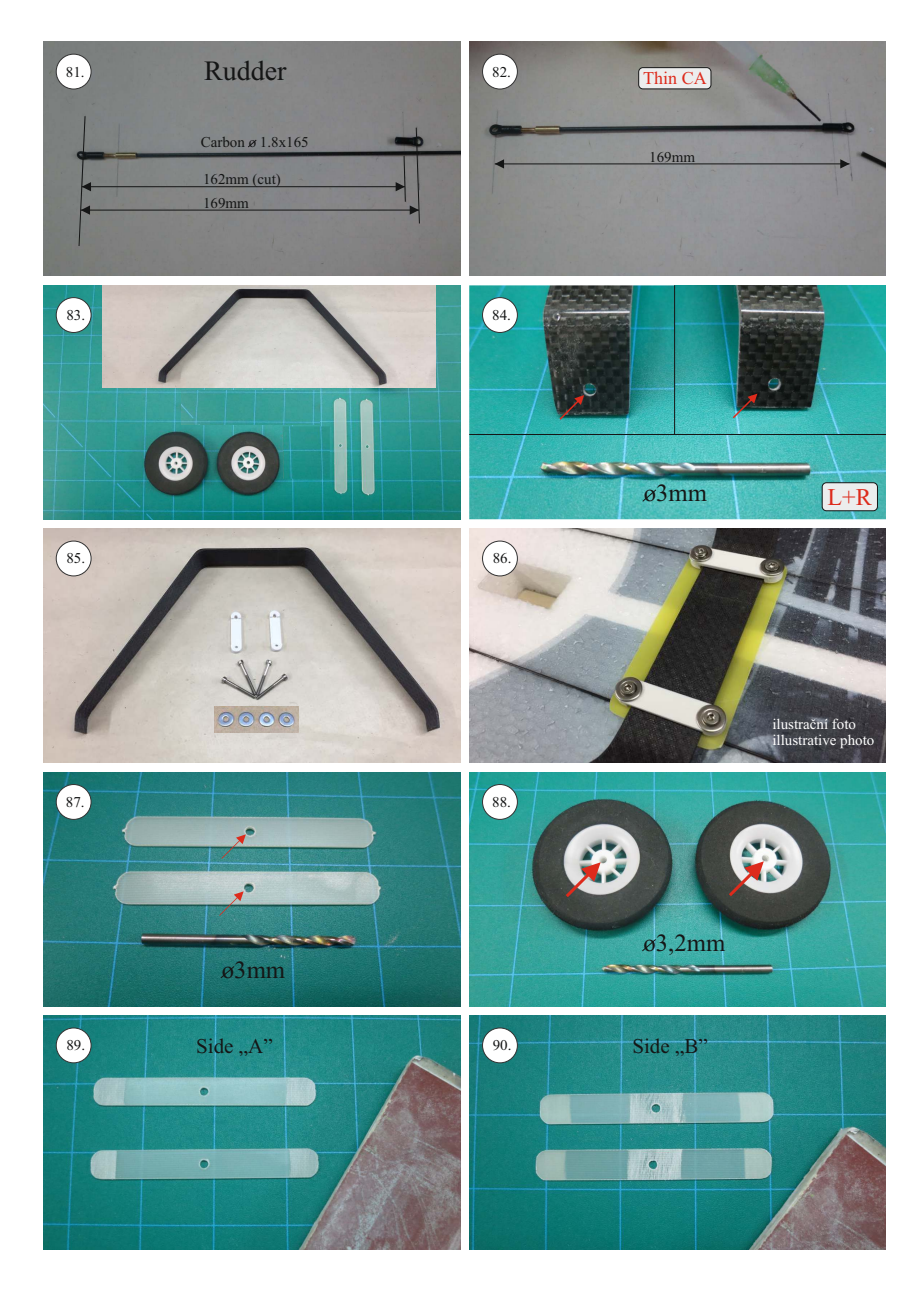
<style>
.page{position:relative;width:920px;height:1290px;background:#fff}
.page>*{position:absolute;margin:0;border:0;box-sizing:border-box;transform-origin:0 0}
.t1{font:27.9px "Times New Roman";color:#151616}
.t2{font:24.75px "Times New Roman";color:#151616}
.t3{font:24px "Times New Roman";color:#dd2b1c}
.t4{font:21px "Times New Roman";color:#151616}
.t5{font:18px "Times New Roman";color:#dd2b1c}
.t6{font:15px "Times New Roman";color:#151616}
.t7{font:15px/16.6px "Times New Roman";color:#fff}
</style>
<div class="page">
<img style="left:469px;top:1016px;width:417px;height:233px">
<img style="left:43px;top:1016px;width:417px;height:233px">
<img style="left:469px;top:772px;width:417px;height:234px">
<img style="left:43px;top:772px;width:417px;height:234px">
<svg style="left:220px;top:965px;width:15px;height:14px"></svg>
<svg style="left:641px;top:938px;width:16px;height:14px"></svg>
<svg style="left:566px;top:862px;width:35px;height:35px"></svg>
<svg style="left:221px;top:834px;width:25px;height:25px"></svg>
<svg style="left:219px;top:891px;width:25px;height:25px"></svg>
<svg style="left:729px;top:861px;width:35px;height:35px"></svg>
<img style="left:469px;top:529px;width:417px;height:234px">
<img style="left:43px;top:529px;width:417px;height:234px">
<img style="left:469px;top:285px;width:417px;height:234px">
<img style="left:43px;top:285px;width:417px;height:234px">
<img style="left:283px;top:426px;width:47px;height:53px">
<img style="left:469px;top:42px;width:417px;height:234px">
<img style="left:43px;top:42px;width:417px;height:234px">
<hr style="left:81px;top:210px;width:338px;height:1px;background:#151616">
<hr style="left:82px;top:186px;width:323px;height:1px;background:#151616">
<svg style="left:396px;top:127px;width:24px;height:97px;background:#676667"></svg>
<svg style="left:79px;top:116px;width:12px;height:130px;background:#686b6a"></svg>
<svg style="left:247px;top:139px;width:10px;height:9px"></svg>
<hr style="left:495px;top:164px;width:354px;height:1px;background:#151616">
<svg style="left:840px;top:159px;width:9px;height:9px"></svg>
<svg style="left:495px;top:159px;width:9px;height:10px"></svg>
<div style="left:638px;top:67px;width:73px;height:22px;background:#eceded;border:1px solid #151616;border-radius:4px"></div>
<svg style="left:559px;top:395px;width:25px;height:25px"></svg>
<svg style="left:642px;top:489px;width:15px;height:13px"></svg>
<div style="left:56px;top:54px;width:35px;height:35px;background:#fff;border:1px solid #323232;border-radius:50%"></div>
<div style="left:56px;top:297px;width:35px;height:36px;background:#fff;border:1px solid #323232;border-radius:50%"></div>
<div style="left:56px;top:541px;width:35px;height:35px;background:#fff;border:1px solid #323232;border-radius:50%"></div>
<div style="left:56px;top:784px;width:35px;height:36px;background:#fff;border:1px solid #323232;border-radius:50%"></div>
<div style="left:56px;top:1027px;width:35px;height:36px;background:#fff;border:1px solid #323232;border-radius:50%"></div>
<div style="left:482px;top:54px;width:36px;height:35px;background:#fff;border:1px solid #323232;border-radius:50%"></div>
<div style="left:482px;top:297px;width:36px;height:36px;background:#fff;border:1px solid #323232;border-radius:50%"></div>
<div style="left:482px;top:541px;width:36px;height:35px;background:#fff;border:1px solid #323232;border-radius:50%"></div>
<div style="left:482px;top:784px;width:36px;height:36px;background:#fff;border:1px solid #323232;border-radius:50%"></div>
<div style="left:482px;top:1027px;width:36px;height:36px;background:#fff;border:1px solid #323232;border-radius:50%"></div>
<img style="left:131px;top:285px;width:304px;height:102px">
<div style="left:103px;top:285px;width:28px;height:102px;background:#d3c7c1"></div>
<img style="left:675px;top:285px;width:211px;height:149px">
<svg style="left:733px;top:394px;width:24px;height:24px"></svg>
<hr style="left:469px;top:434px;width:417px;height:1px;background:#151616">
<hr style="left:674px;top:285px;width:1px;height:149px;background:#151616">
<div style="left:822px;top:483px;width:56px;height:28px;background:#eceded;border:1px solid #151616;border-radius:4px"></div>
<img style="left:214px;top:706px;width:85px;height:26px">
<img style="left:181px;top:390px;width:138px;height:35px">
<p class="t6" style="left:66px;top:66px;width:20px">81.</p>
<h1 class="t1" style="left:204px;top:61px;width:84px">Rudder</h1>
<p class="t6" style="left:492px;top:66px;width:20px">82.</p>
<p class="t5" style="left:643px;top:72px;width:65px">Thin CA</p>
<p class="t6" style="left:201px;top:137px;width:109px">Carbon o 1.8x165</p>
<p class="t6" style="left:649px;top:151px;width:47px">169mm</p>
<p class="t6" style="left:203px;top:174px;width:79px">162mm (cut)</p>
<p class="t6" style="left:203px;top:197px;width:47px">169mm</p>
<p class="t6" style="left:66px;top:310px;width:20px">83.</p>
<p class="t6" style="left:492px;top:310px;width:20px">84.</p>
<h2 class="t2" style="left:644px;top:484px;width:65px">o3mm</h2>
<h3 class="t3" style="left:828px;top:488px;width:46px">L+R</h3>
<p class="t6" style="left:66px;top:553px;width:20px">85.</p>
<p class="t6" style="left:493px;top:553px;width:20px">86.</p>
<p class="t7" style="left:772px;top:717px;width:104px">ilustrační foto illustrative photo</p>
<p class="t6" style="left:66px;top:796px;width:20px">87.</p>
<p class="t6" style="left:492px;top:796px;width:20px">88.</p>
<h2 class="t2" style="left:643px;top:934px;width:83px">o3,2mm</h2>
<h2 class="t2" style="left:222px;top:961px;width:65px">o3mm</h2>
<p class="t6" style="left:66px;top:1040px;width:20px">89.</p>
<h3 class="t4" style="left:196px;top:1039px;width:78px">Side „A”</h3>
<h3 class="t4" style="left:632px;top:1039px;width:77px">Side „B”</h3>
<p class="t6" style="left:493px;top:1040px;width:20px">90.</p>
</div>
